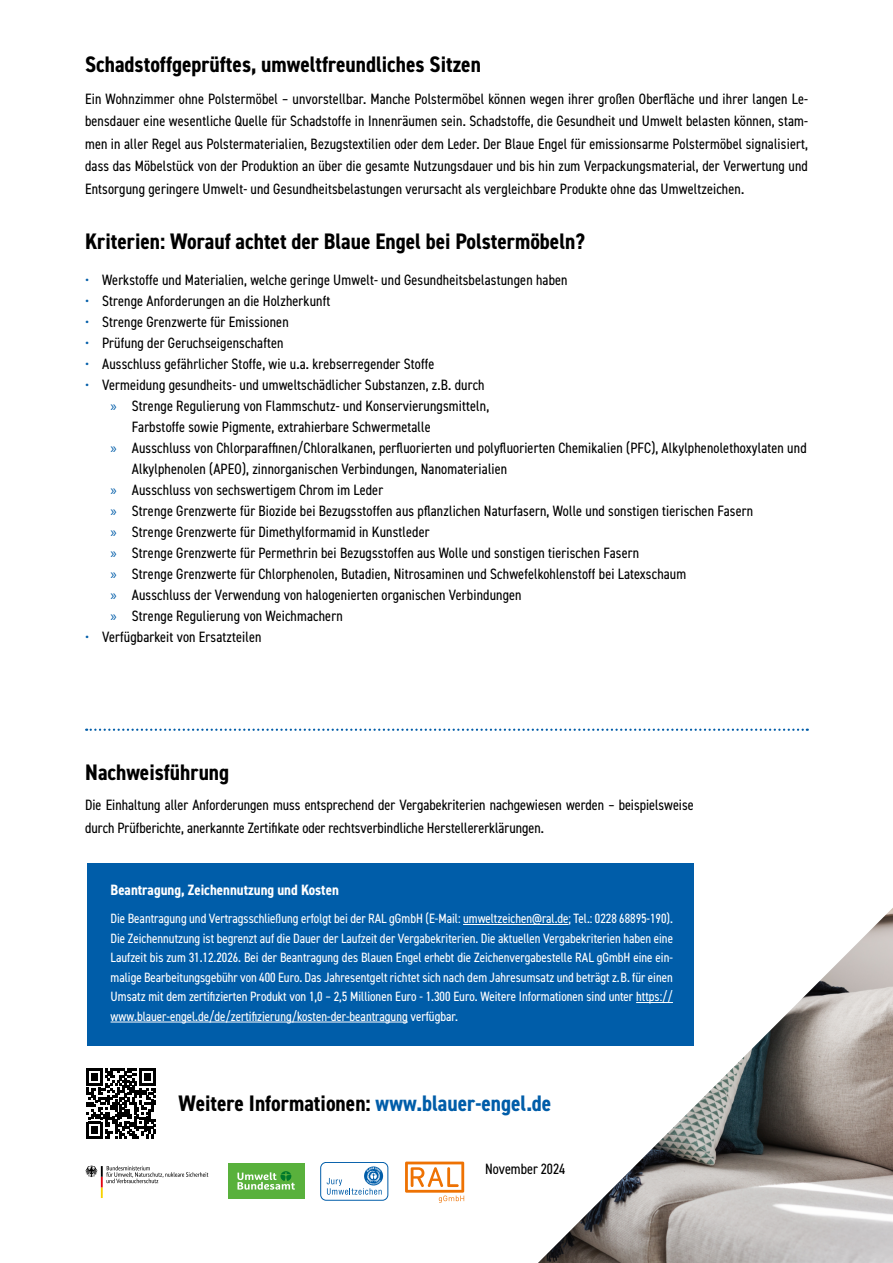
<style>
.page{position:relative;width:893px;height:1263px;background:#fff}
.page>*{position:absolute;margin:0;border:0;box-sizing:border-box;transform-origin:0 0}
.t1{font:700 condensed 22.5px "DIN2014";color:#000}
.t2{font:condensed 15px/22.5px "DIN2014";letter-spacing:.01em;color:#000;text-align:justify}
.t3{font:700 condensed 15px "DIN2014";color:#fff}
.t4{font:condensed 13.5px/19.5px "DIN2014";color:#fff;text-align:justify}
.s1{color:#005da9}
.s2{font-family:"Myriad Pro";font-stretch:normal;color:#005da9}
</style>
<div class="page">
<svg style="left:86px;top:729px;width:722px;height:2px"></svg>
<div style="left:87px;top:863px;width:607px;height:183px;background:#005da9"></div>
<hr style="left:463px;top:924px;width:105px;height:1px;background:#fff">
<hr style="left:111px;top:1022px;width:297px;height:1px;background:#fff">
<svg style="left:86px;top:1068px;width:70px;height:70px"></svg>
<svg style="left:85px;top:1165px;width:123px;height:33px"></svg>
<div style="left:320px;top:1162px;width:68px;height:38px;border:1px solid #005da9;border-radius:6px"></div>
<svg style="left:327px;top:1166px;width:56px;height:29px"></svg>
<div style="left:228px;top:1163px;width:77px;height:36px;background:#59b13c"></div>
<svg style="left:237px;top:1171px;width:58px;height:19px"></svg>
<svg style="left:405px;top:1161px;width:59px;height:42px"></svg>
<img style="left:538px;top:908px;width:355px;height:355px">
<h1 class="t1" style="left:85px;top:49px;width:397px">Schadstoffgeprüftes, umweltfreundliches Sitzen</h1>
<p class="t2" style="left:85px;top:87px;width:724px">Ein Wohnzimmer ohne Polstermöbel – unvorstellbar. Manche Polstermöbel können wegen ihrer großen Oberfläche und ihrer langen Le&shy;bensdauer eine wesentliche Quelle für Schadstoffe in Innenräumen sein. Schadstoffe, die Gesundheit und Umwelt belasten können, stam&shy;men in aller Regel aus Polstermaterialien, Bezugstextilien oder dem Leder. Der Blaue Engel für emissionsarme Polstermöbel signalisiert, dass das Möbelstück von der Produktion an über die gesamte Nutzungsdauer und bis hin zum Verpackungsmaterial, der Verwertung und Entsorgung geringere Umwelt- und Gesundheitsbelastungen verursacht als vergleichbare Produkte ohne das Umweltzeichen.</p>
<h1 class="t1" style="left:85px;top:226px;width:501px">Kriterien: Worauf achtet der Blaue Engel bei Polstermöbeln?</h1>
<p class="t2" style="left:85px;top:268px;width:484px"><span class="s1">•</span> Werkstoffe und Materialien, welche geringe Umwelt- und Gesundheitsbelastungen haben</p>
<p class="t2" style="left:85px;top:289px;width:247px"><span class="s1">•</span> Strenge Anforderungen an die Holzherkunft</p>
<p class="t2" style="left:85px;top:310px;width:205px"><span class="s1">•</span> Strenge Grenzwerte für Emissionen</p>
<p class="t2" style="left:85px;top:331px;width:200px"><span class="s1">•</span> Prüfung der Geruchseigenschaften</p>
<p class="t2" style="left:85px;top:352px;width:351px"><span class="s1">•</span> Ausschluss gefährlicher Stoffe, wie u.a. krebserregender Stoffe</p>
<p class="t2" style="left:85px;top:373px;width:401px"><span class="s1">•</span> Vermeidung gesundheits- und umweltschädlicher Substanzen, z.B. durch</p>
<p class="t2" style="left:111px;top:394px;width:380px"><span class="s2">»</span> Strenge Regulierung von Flammschutz- und Konservierungsmitteln,</p>
<p class="t2" style="left:132px;top:415px;width:300px">Farbstoffe sowie Pigmente, extrahierbare Schwermetalle</p>
<p class="t2" style="left:111px;top:436px;width:698px"><span class="s2">»</span> Ausschluss von Chlorparaffinen/Chloralkanen, perfluorierten und polyfluorierten Chemikalien (PFC), Alkylphenolethoxylaten und</p>
<p class="t2" style="left:132px;top:457px;width:377px">Alkylphenolen (APEO), zinnorganischen Verbindungen, Nanomaterialien</p>
<p class="t2" style="left:111px;top:478px;width:274px"><span class="s2">»</span> Ausschluss von sechswertigem Chrom im Leder</p>
<p class="t2" style="left:111px;top:499px;width:644px"><span class="s2">»</span> Strenge Grenzwerte für Biozide bei Bezugsstoffen aus pflanzlichen Naturfasern, Wolle und sonstigen tierischen Fasern</p>
<p class="t2" style="left:111px;top:520px;width:321px"><span class="s2">»</span> Strenge Grenzwerte für Dimethylformamid in Kunstleder</p>
<p class="t2" style="left:111px;top:541px;width:530px"><span class="s2">»</span> Strenge Grenzwerte für Permethrin bei Bezugsstoffen aus Wolle und sonstigen tierischen Fasern</p>
<p class="t2" style="left:111px;top:562px;width:577px"><span class="s2">»</span> Strenge Grenzwerte für Chlorphenolen, Butadien, Nitrosaminen und Schwefelkohlenstoff bei Latexschaum</p>
<p class="t2" style="left:111px;top:583px;width:413px"><span class="s2">»</span> Ausschluss der Verwendung von halogenierten organischen Verbindungen</p>
<p class="t2" style="left:111px;top:604px;width:234px"><span class="s2">»</span> Strenge Regulierung von Weichmachern</p>
<p class="t2" style="left:85px;top:625px;width:178px"><span class="s1">•</span> Verfügbarkeit von Ersatzteilen</p>
<h1 class="t1" style="left:85px;top:757px;width:146px">Nachweisführung</h1>
<p class="t2" style="left:85px;top:793px;width:610px">Die Einhaltung aller Anforderungen muss entsprechend der Vergabekriterien nachgewiesen werden – beispielsweise durch Prüfberichte, anerkannte Zertifikate oder rechtsverbindliche Herstellererklärungen.</p>
<p class="t3" style="left:111px;top:880px;width:230px">Beantragung, Zeichennutzung und Kosten</p>
<p class="t4" style="left:111px;top:908px;width:564px">Die Beantragung und Vertragsschließung erfolgt bei der RAL gGmbH (E-Mail: umweltzeichen@ral.de; Tel.: 0228 68895-190).<br>Die Zeichennutzung ist begrenzt auf die Dauer der Laufzeit der Vergabekriterien. Die aktuellen Vergabekriterien haben eine Laufzeit bis zum 31.12.2026. Bei der Beantragung des Blauen Engel erhebt die Zeichenvergabestelle RAL gGmbH eine ein&shy;malige Bearbeitungsgebühr von 400 Euro. Das Jahresentgelt richtet sich nach dem Jahresumsatz und beträgt z. B. für einen Umsatz mit dem zertifizierten Produkt von 1,0 – 2,5 Millionen Euro - 1.300 Euro. Weitere Informationen sind unter https:// www.blauer-engel.de/de/zertifizierung/kosten-der-beantragung verfügbar.</p>
<h1 class="t1" style="left:179px;top:1088px;width:374px">Weitere Informationen: <span class="s1">www.blauer-engel.de</span></h1>
<p class="t2" style="left:485px;top:1157px;width:82px">November 2024</p>
</div>
